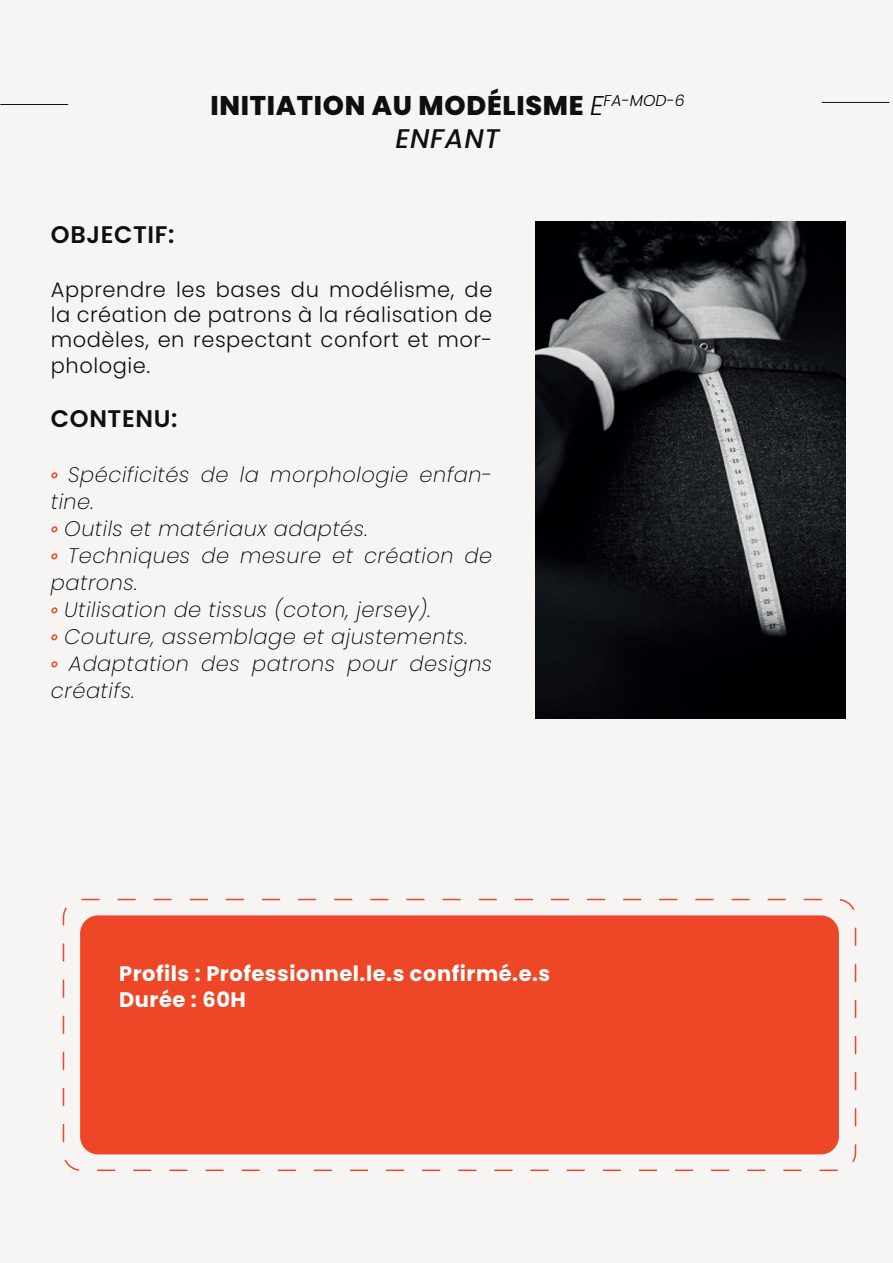
<style>
.page{position:relative;width:893px;height:1263px;background:#fff}
.page>*{position:absolute;margin:0;border:0;box-sizing:border-box;transform-origin:0 0}
.t1{font:800 27px/32.4px "Poppins";letter-spacing:.025em;color:#0d0f11;text-align:center}
.t2{font:600 24px "Poppins";letter-spacing:.025em;color:#0d0f11}
.t3{font:italic 200 21px "Poppins";letter-spacing:.025em;color:#000001}
.t4{font:300 21px/25.2px "Poppins";letter-spacing:.025em;color:#0d0f11;text-align:justify}
.t5{font:700 21px/25.2px "Poppins";letter-spacing:.025em;color:#fff}
.s1{font-weight:300;font-style:italic;color:#000001}
.s2{font-weight:500;font-style:italic}
</style>
<div class="page">
<div style="left:0;top:0;width:892px;height:1263px;background:#f7f5f4"></div>
<div style="left:80px;top:915px;width:759px;height:239px;background:#ee4727;border-radius:18px"></div>
<img style="left:535px;top:221px;width:310px;height:498px">
<div style="left:63px;top:899px;width:793px;height:272px;border:2px dashed #ee4727;border-radius:18px"></div>
<svg style="left:51px;top:472px;width:7px;height:7px"></svg>
<svg style="left:51px;top:526px;width:7px;height:7px"></svg>
<svg style="left:51px;top:553px;width:7px;height:7px"></svg>
<svg style="left:51px;top:607px;width:7px;height:7px"></svg>
<svg style="left:51px;top:634px;width:7px;height:7px"></svg>
<svg style="left:51px;top:661px;width:7px;height:7px"></svg>
<p class="t1" style="left:210px;top:90px;width:476px">INITIATION AU MODÉLISME <span class="s1">E</span><sup>FA-MOD-6<br></sup><span class="s2">ENFANT</span></p>
<p class="t2" style="left:51px;top:221px;width:125px">OBJECTIF:</p>
<p class="t4" style="left:51px;top:277px;width:443px">Apprendre les bases du modélisme, de la création de patrons à la réalisation de modèles, en respectant confort et mor&shy;phologie.</p>
<p class="t2" style="left:51px;top:404px;width:128px">CONTENU:</p>
<p class="t3" style="left:68px;top:463px;width:426px">Spécificités de la morphologie enfan-</p>
<p class="t3" style="left:51px;top:490px;width:45px">tine.</p>
<p class="t3" style="left:64px;top:517px;width:305px">Outils et matériaux adaptés.</p>
<p class="t3" style="left:68px;top:544px;width:426px">Techniques de mesure et création de</p>
<p class="t3" style="left:51px;top:571px;width:88px">patrons.</p>
<p class="t3" style="left:64px;top:598px;width:368px">Utilisation de tissus (coton, jersey).</p>
<p class="t3" style="left:64px;top:625px;width:405px">Couture, assemblage et ajustements.</p>
<p class="t3" style="left:69px;top:652px;width:425px">Adaptation des patrons pour designs</p>
<p class="t3" style="left:51px;top:679px;width:85px">créatifs.</p>
<p class="t5" style="left:119px;top:961px;width:433px">Profils : Professionnel.le.s confirmé.e.s<br>Durée : 60H</p>
</div>
